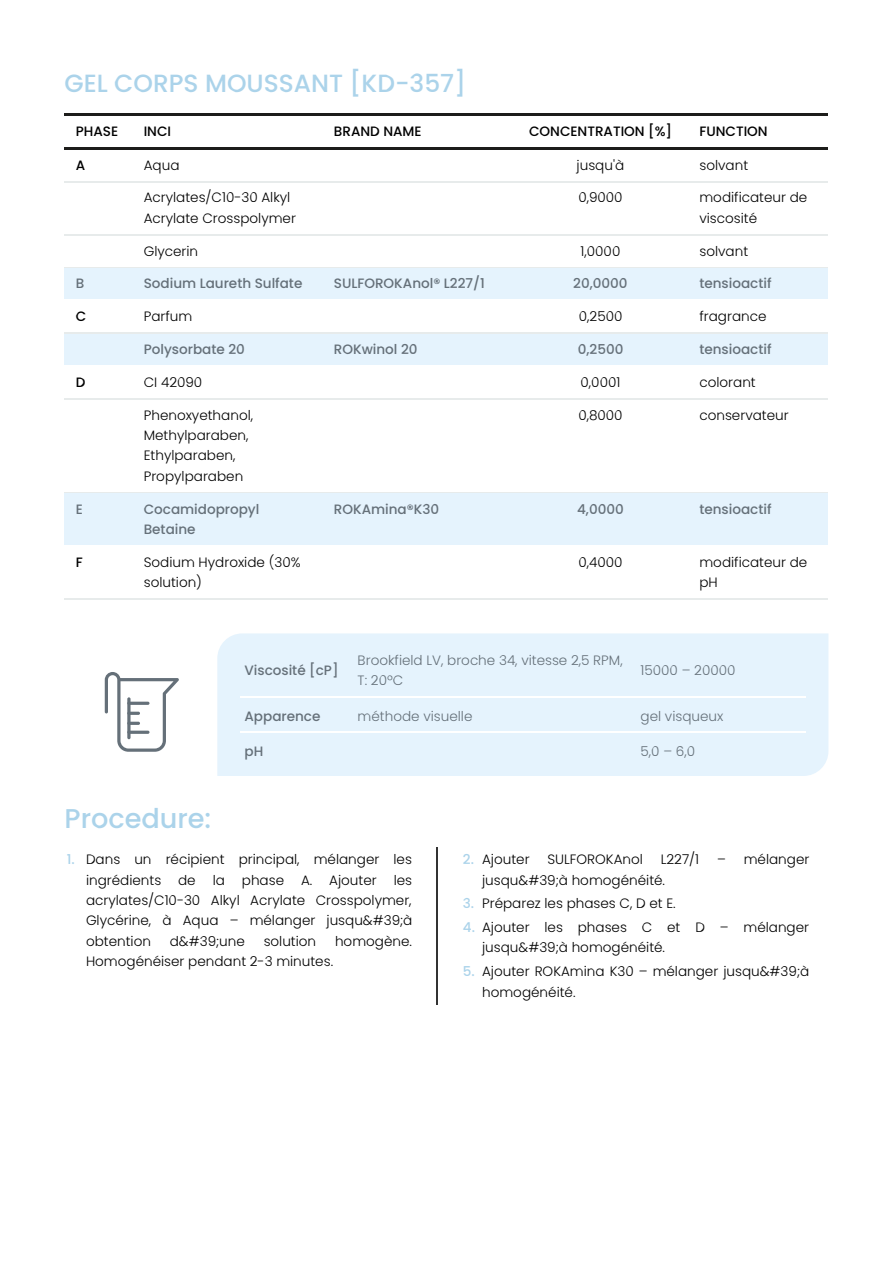
<style>
.page{position:relative;width:893px;height:1263px;background:#fff}
.page>*{position:absolute;margin:0;border:0;box-sizing:border-box;transform-origin:0 0}
.t1{font:500 27.15px "Poppins";letter-spacing:.005em;color:#abd3ea}
.t2{font:24.9px "Medium Poppins";letter-spacing:.005em;color:#abd3ea}
.t3{font:13.5px/20.4px "Light Poppins";letter-spacing:.005em;color:#000}
.t4{font:500 13.5px/20.4px "Poppins";letter-spacing:.005em;color:#657079}
.t5{font:13.5px/20.4px "Light Poppins";letter-spacing:.005em;color:#657079}
.t6{font:500 13.5px "Poppins";letter-spacing:.005em;color:#000}
.s1{font-family:"Poppins";font-weight:500;color:#abd3ea}
</style>
<div class="page">
<hr style="left:64px;top:113px;width:764px;height:2px;background:#1d1d1b">
<hr style="left:64px;top:147px;width:764px;height:2px;background:#1d1d1b">
<hr style="left:64px;top:181px;width:764px;height:1px;background:#e7ebeb">
<hr style="left:64px;top:234px;width:764px;height:1px;background:#e7ebeb">
<hr style="left:64px;top:267px;width:764px;height:1px;background:#e7ebeb">
<div style="left:64px;top:268px;width:764px;height:33px;background:#e5f3fd"></div>
<hr style="left:64px;top:300px;width:764px;height:1px;background:#fff">
<hr style="left:64px;top:333px;width:764px;height:1px;background:#e7ebeb">
<div style="left:64px;top:334px;width:764px;height:33px;background:#e5f3fd"></div>
<hr style="left:64px;top:365px;width:764px;height:2px;background:#fff">
<hr style="left:64px;top:398px;width:764px;height:1px;background:#e7ebeb">
<hr style="left:64px;top:492px;width:764px;height:1px;background:#e7ebeb">
<div style="left:64px;top:493px;width:764px;height:53px;background:#e5f3fd"></div>
<hr style="left:64px;top:545px;width:764px;height:1px;background:#fff">
<hr style="left:64px;top:598px;width:764px;height:2px;background:#e7ebeb">
<div style="left:217px;top:633px;width:611px;height:143px;background:#e5f3fd"></div>
<hr style="left:240px;top:697px;width:113px;height:1px;background:#fff">
<hr style="left:353px;top:697px;width:283px;height:1px;background:#fff">
<hr style="left:636px;top:697px;width:169px;height:1px;background:#fff">
<hr style="left:240px;top:732px;width:113px;height:1px;background:#fff">
<hr style="left:353px;top:732px;width:283px;height:1px;background:#fff">
<hr style="left:636px;top:732px;width:169px;height:1px;background:#fff">
<hr style="left:437px;top:847px;width:1px;height:157px;background:#333">
<svg style="left:105px;top:672px;width:74px;height:80px"></svg>
<hr style="left:127px;top:702px;width:22px;height:3px;background:#657079;border-radius:2px">
<h2 class="t2" style="left:64px;top:66px;width:403px">GEL CORPS MOUSSANT [KD-357]</h2>
<p class="t6" style="left:76px;top:122px;width:44px">PHASE</p>
<p class="t6" style="left:144px;top:122px;width:29px">INCI</p>
<p class="t6" style="left:334px;top:122px;width:89px">BRAND NAME</p>
<p class="t6" style="left:529px;top:122px;width:144px">CONCENTRATION [%]</p>
<p class="t6" style="left:699px;top:122px;width:70px">FUNCTION</p>
<p class="t6" style="left:76px;top:156px;width:11px">A</p>
<p class="t3" style="left:144px;top:155px;width:37px">Aqua</p>
<p class="t3" style="left:576px;top:155px;width:49px">jusqu'à</p>
<p class="t3" style="left:699px;top:155px;width:50px">solvant</p>
<p class="t3" style="left:144px;top:188px;width:154px">Acrylates/C10-30 Alkyl<br>Acrylate Crosspolymer</p>
<p class="t3" style="left:578px;top:188px;width:46px">0,9000</p>
<p class="t3" style="left:699px;top:188px;width:109px">modificateur de viscosité</p>
<p class="t3" style="left:144px;top:241px;width:56px">Glycerin</p>
<p class="t3" style="left:580px;top:241px;width:41px">1,0000</p>
<p class="t3" style="left:699px;top:241px;width:50px">solvant</p>
<p class="t4" style="left:76px;top:274px;width:10px">B</p>
<p class="t4" style="left:144px;top:274px;width:160px">Sodium Laureth Sulfate</p>
<p class="t4" style="left:334px;top:274px;width:152px">SULFOROKAnol® L227/1</p>
<p class="t4" style="left:573px;top:274px;width:56px">20,0000</p>
<p class="t4" style="left:699px;top:274px;width:74px">tensioactif</p>
<p class="t6" style="left:76px;top:307px;width:12px">C</p>
<p class="t3" style="left:144px;top:306px;width:50px">Parfum</p>
<p class="t3" style="left:579px;top:306px;width:45px">0,2500</p>
<p class="t3" style="left:699px;top:306px;width:68px">fragrance</p>
<p class="t4" style="left:144px;top:339px;width:102px">Polysorbate 20</p>
<p class="t4" style="left:334px;top:339px;width:85px">ROKwinol 20</p>
<p class="t4" style="left:577px;top:339px;width:47px">0,2500</p>
<p class="t4" style="left:699px;top:339px;width:74px">tensioactif</p>
<p class="t6" style="left:76px;top:373px;width:11px">D</p>
<p class="t3" style="left:144px;top:372px;width:60px">CI 42090</p>
<p class="t3" style="left:580px;top:372px;width:41px">0,0001</p>
<p class="t3" style="left:699px;top:372px;width:58px">colorant</p>
<p class="t3" style="left:144px;top:405px;width:111px">Phenoxyethanol,<br>Methylparaben,<br>Ethylparaben,<br>Propylparaben</p>
<p class="t3" style="left:578px;top:405px;width:46px">0,8000</p>
<p class="t3" style="left:699px;top:405px;width:91px">conservateur</p>
<p class="t4" style="left:76px;top:499px;width:9px">E</p>
<p class="t4" style="left:144px;top:499px;width:117px">Cocamidopropyl<br>Betaine</p>
<p class="t4" style="left:334px;top:499px;width:107px">ROKAmina®K30</p>
<p class="t4" style="left:577px;top:499px;width:48px">4,0000</p>
<p class="t4" style="left:699px;top:499px;width:74px">tensioactif</p>
<p class="t6" style="left:76px;top:553px;width:8px">F</p>
<p class="t3" style="left:144px;top:552px;width:158px">Sodium Hydroxide (30% solution)</p>
<p class="t3" style="left:578px;top:552px;width:46px">0,4000</p>
<p class="t3" style="left:699px;top:552px;width:109px">modificateur de pH</p>
<p class="t4" style="left:244px;top:660px;width:95px">Viscosité [cP]</p>
<p class="t5" style="left:357px;top:650px;width:266px">Brookfield LV, broche 34, vitesse 2,5 RPM,<br>T: 20ºC</p>
<p class="t5" style="left:640px;top:660px;width:96px">15000 – 20000</p>
<p class="t4" style="left:244px;top:706px;width:77px">Apparence</p>
<p class="t5" style="left:357px;top:706px;width:116px">méthode visuelle</p>
<p class="t5" style="left:640px;top:706px;width:84px">gel visqueux</p>
<p class="t4" style="left:244px;top:741px;width:20px">pH</p>
<p class="t5" style="left:640px;top:741px;width:56px">5,0 – 6,0</p>
<h1 class="t1" style="left:64px;top:799px;width:148px">Procedure:</h1>
<p class="t3" style="left:86px;top:849px;width:327px;text-indent:-19px"><span class="s1">1.</span> Dans un récipient principal, mélanger les ingrédients de la</p>
<p class="t3" style="left:86px;top:870px;width:328px;text-align:justify;text-indent:215px">A. Ajouter les acrylates/C10-30 Alkyl Acrylate Crosspolymer, Glycérine, à Aqua – mélanger jusqu&amp;#39;à obtention</p>
<p class="t3" style="left:242px;top:870px;width:44px">phase</p>
<p class="t3" style="left:170px;top:931px;width:76px">d&amp;#39;une</p>
<p class="t3" style="left:264px;top:931px;width:54px">solution</p>
<p class="t3" style="left:335px;top:931px;width:78px">homogène.</p>
<p class="t3" style="left:86px;top:951px;width:248px">Homogénéiser pendant 2-3 minutes.</p>
<p class="t3" style="left:463px;top:849px;width:68px"><span class="s1">2.</span> Ajouter</p>
<p class="t3" style="left:547px;top:849px;width:97px">SULFOROKAnol</p>
<p class="t3" style="left:660px;top:849px;width:40px">L227/1</p>
<p class="t3" style="left:717px;top:849px;width:94px">– mélanger</p>
<p class="t3" style="left:482px;top:870px;width:184px">jusqu&amp;#39;à homogénéité.</p>
<p class="t3" style="left:463px;top:893px;width:214px"><span class="s1">3.</span> Préparez les phases C, D et E.</p>
<p class="t3" style="left:482px;top:917px;width:328px;text-indent:-19px"><span class="s1">4.</span> Ajouter les phases C et D – mélanger jusqu&amp;#39;à homogénéité.</p>
<p class="t3" style="left:482px;top:961px;width:328px;text-indent:-19px"><span class="s1">5.</span> Ajouter ROKAmina K30 – mélanger jusqu&amp;#39;à homogénéité.</p>
</div>
